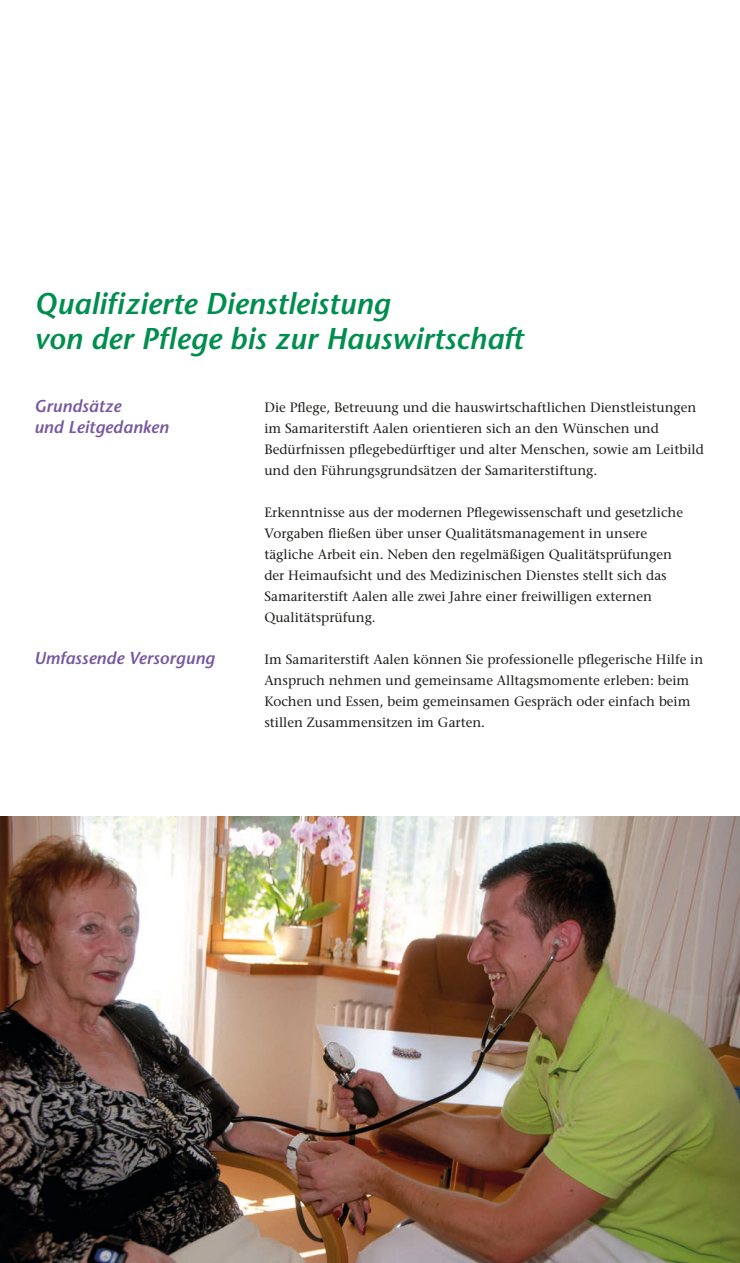
<style>
.page{position:relative;width:740px;height:1263px;background:#fff}
.page>*{position:absolute;margin:0;border:0;box-sizing:border-box;transform-origin:0 0}
.t1{font:italic 600 30px/34.5px "Stone Sans Std";color:#008e4e}
.t2{font:italic 600 17.25px/21px "Stone Sans Std";color:#7758a1}
.t3{font:500 13.5px/21px "Stone Serif Std";color:#1d1d1b}
</style>
<div class="page">
<img style="left:0;top:816px;width:740px;height:447px">
<h1 class="t1" style="left:34px;top:287px;width:490px">Qualifizierte Dienstleistung<br>von der Pflege bis zur Hauswirtschaft</h1>
<p class="t2" style="left:34px;top:395px;width:136px">Grundsätze<br>und Leitgedanken</p>
<p class="t2" style="left:34px;top:647px;width:182px">Umfassende Versorgung</p>
<p class="t3" style="left:264px;top:397px;width:441px">Die Pflege, Betreuung und die hauswirtschaftlichen Dienstleistungen im Samariterstift Aalen orientieren sich an den Wünschen und Bedürfnissen pflegebedürftiger und alter Menschen, sowie am Leitbild und den Führungsgrundsätzen der Samariterstiftung.</p>
<p class="t3" style="left:264px;top:502px;width:420px">Erkenntnisse aus der modernen Pflegewissenschaft und gesetzliche Vorgaben fließen über unser Qualitätsmanagement in unsere tägliche Arbeit ein. Neben den regelmäßigen Qualitätsprüfungen der Heimaufsicht und des Medizinischen Dienstes stellt sich das Samariterstift Aalen alle zwei Jahre einer freiwilligen externen Qualitätsprüfung.</p>
<p class="t3" style="left:264px;top:649px;width:440px">Im Samariterstift Aalen können Sie professionelle pflegerische Hilfe in Anspruch nehmen und gemeinsame Alltagsmomente erleben: beim Kochen und Essen, beim gemeinsamen Gespräch oder einfach beim stillen Zusammensitzen im Garten.</p>
</div>
